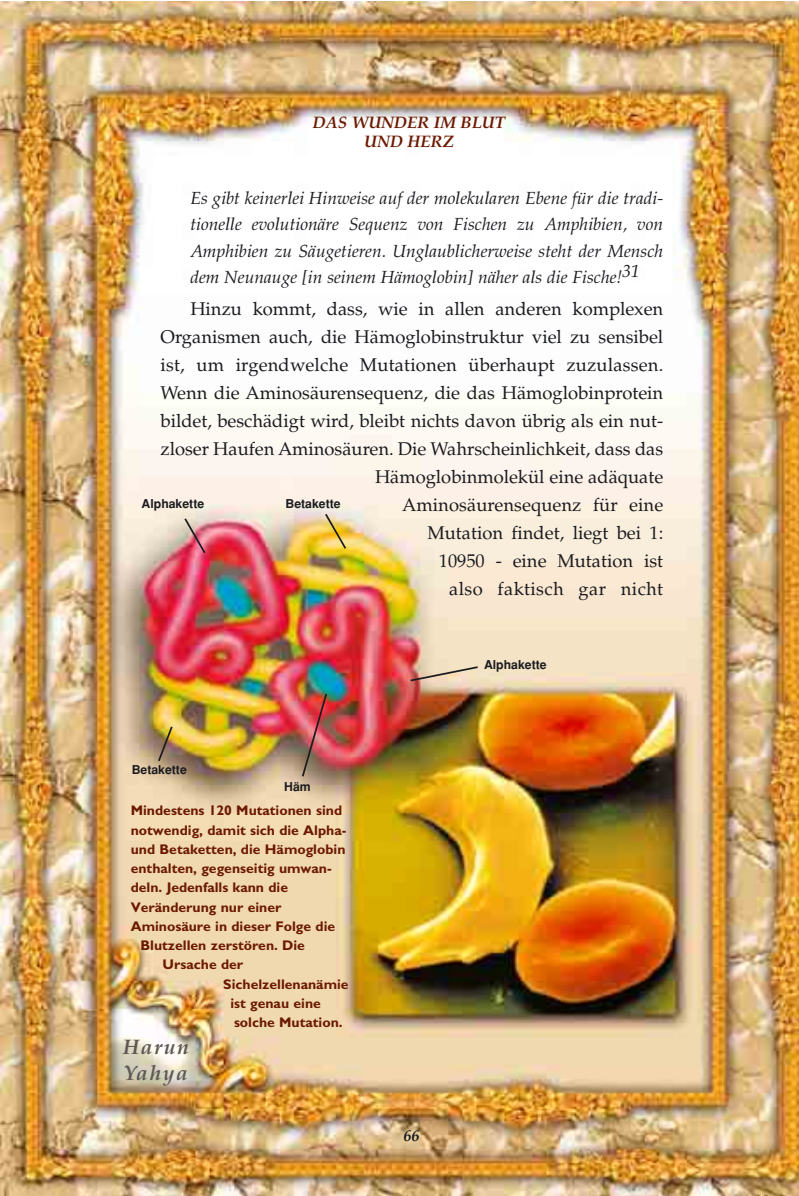
<style>
.page{position:relative;width:799px;height:1196px;background:#fff}
.page>*{position:absolute;margin:0;border:0;box-sizing:border-box;transform-origin:0 0}
.t1{font:italic 700 21px/25.4px "Book Antiqua";letter-spacing:.075em;color:#605854}
.t2{font:18.38px/28px "Palatino Turk";color:#1b1c20;text-align:right}
.t3{font:17.5px/26.2px "Palatino Turk I";color:#1b1c20;text-align:justify}
.t4{font:16.62px/19.2px "Palatino Turk BI";color:#6c1900;text-align:center}
.t5{font:15.75px "Palatino Turk BI";color:#1b1c20}
.t6{font:700 14px "M Gill Sans";color:#6c1900}
.t7{font:12.25px "Helvetica Turk B";color:#1b1c20}
</style>
<div class="page">
<img style="left:0;top:2px;width:799px;height:1193px">
<img style="left:183px;top:512px;width:165px;height:43px">
<img style="left:300px;top:691px;width:28px;height:87px">
<svg style="left:408px;top:665px;width:72px;height:17px"></svg>
<svg style="left:157px;top:724px;width:17px;height:39px"></svg>
<p class="t4" style="left:313px;top:115px;width:193px">DAS WUNDER IM BLUT<br>UND HERZ</p>
<p class="t3" style="left:190px;top:187px;width:474px">Es gibt keinerlei Hinweise auf der molekularen Ebene für die tradi&shy;tionelle evolutionäre Sequenz von Fischen zu Amphibien, von Amphibien zu Säugetieren. Unglaublicherweise steht der Mensch dem Neunauge [in seinem Hämoglobin] näher als die Fische!31</p>
<p class="t2" style="left:160px;top:297px;width:504px">Hinzu kommt, dass, wie in allen anderen komplexen Organismen auch, die Hämoglobinstruktur viel zu sensibel ist, um irgendwelche Mutationen überhaupt zuzulassen.<br>Wenn die Aminosäurensequenz, die das Hämoglobinprotein bildet, beschädigt wird, bleibt nichts davon übrig als ein nut&shy;zloser Haufen Aminosäuren. Die Wahrscheinlichkeit, dass das Hämoglobinmolekül eine adäquate<br>Aminosäurensequenz für eine<br>Mutation findet, liegt bei 1:<br>10950 - eine Mutation ist<br>also faktisch gar nicht</p>
<p class="t7" style="left:142px;top:498px;width:64px">Alphakette</p>
<p class="t7" style="left:285px;top:498px;width:57px">Betakette</p>
<p class="t7" style="left:132px;top:764px;width:57px">Betakette</p>
<p class="t7" style="left:284px;top:781px;width:28px">Häm</p>
<p class="t6" style="left:131px;top:805px;width:213px">Mindestens 120 Mutationen sind</p>
<p class="t6" style="left:131px;top:824px;width:217px">notwendig, damit sich die Alpha-</p>
<p class="t6" style="left:131px;top:843px;width:216px">und Betaketten, die Hämoglobin</p>
<p class="t6" style="left:131px;top:863px;width:202px">enthalten, gegenseitig umwan-</p>
<p class="t6" style="left:131px;top:882px;width:159px">deln. Jedenfalls kann die</p>
<p class="t6" style="left:131px;top:901px;width:152px">Veränderung nur einer</p>
<p class="t6" style="left:131px;top:920px;width:206px">Aminosäure in dieser Folge die</p>
<p class="t6" style="left:140px;top:940px;width:166px">Blutzellen zerstören. Die</p>
<p class="t6" style="left:163px;top:959px;width:82px">Ursache der</p>
<p class="t6" style="left:223px;top:978px;width:127px">Sichelzellenanämie</p>
<p class="t6" style="left:230px;top:997px;width:92px">ist genau eine</p>
<p class="t6" style="left:234px;top:1017px;width:110px">solche Mutation.</p>
<p class="t1" style="left:123px;top:1036px;width:67px">Harun<br>Yahya</p>
<p class="t5" style="left:403px;top:1129px;width:17px">66</p>
<p class="t7" style="left:484px;top:659px;width:64px">Alphakette</p>
</div>
